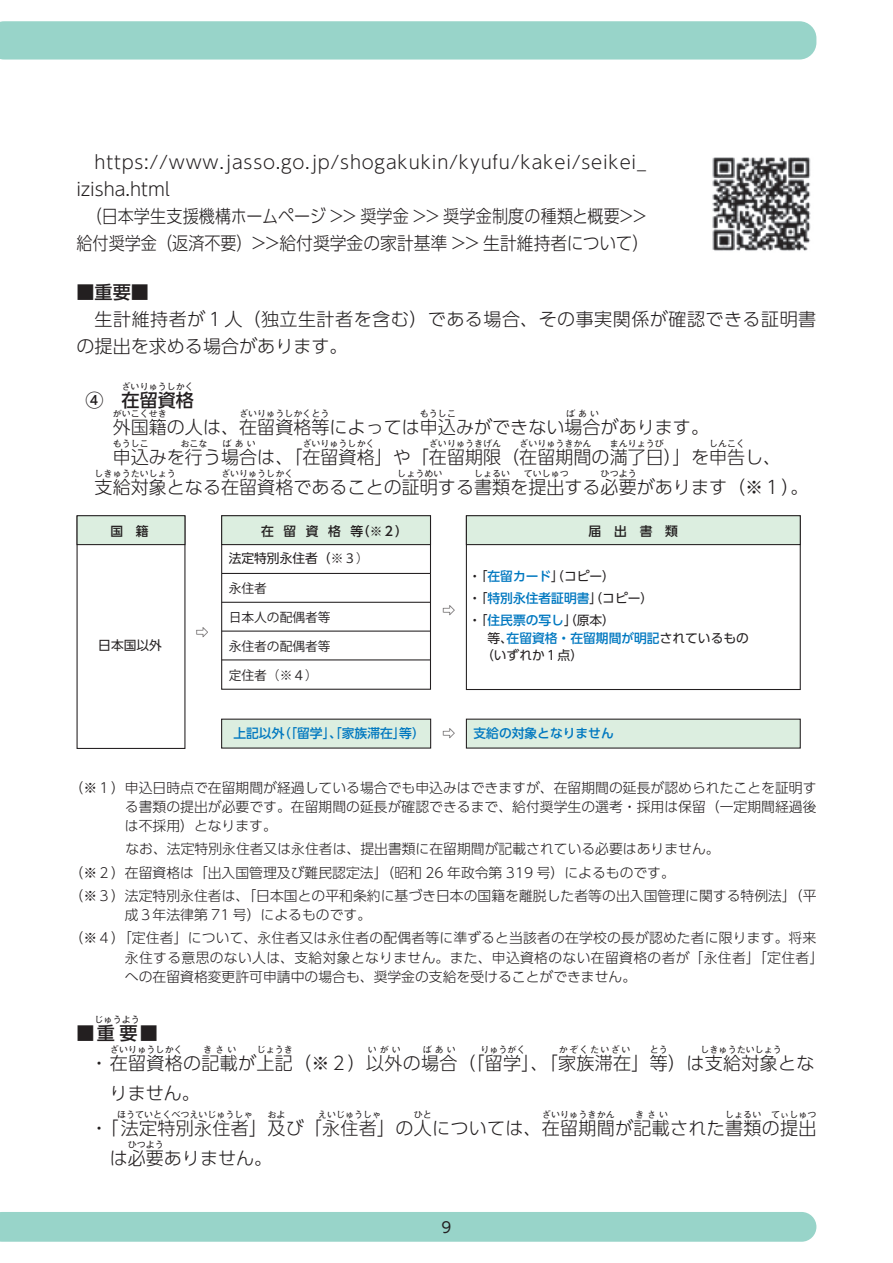
<style>
.page{position:relative;width:893px;height:1263px;background:#fff}
.page>*{position:absolute;margin:0;border:0;box-sizing:border-box;transform-origin:0 0}
.t1{font:300 18px/35.5px "UD Shin Go Pr 6";color:#231f20}
.t2{font:300 18px "UD Shin Go Pr 6";color:#231f20;scale:.89 1}
.t3{font:300 18px "UD Shin Go Pr 6";letter-spacing:.045em;color:#231f20}
.t4{font:300 18px/27.2px "UD Shin Go Pr 6";letter-spacing:.025em;color:#231f20}
.t5{font:500 18px "UD Shin Go Pr 6";color:#231f20}
.t6{font:14.85px "UD Shin Go Pr 6";color:#231f20}
.t7{font:300 13.8px/23.4px "UD Shin Go Pr 6";color:#231f20}
.t8{font:300 13.8px/19.2px "UD Shin Go Pr 6";letter-spacing:.025em;color:#231f20}
.t9{font:12.75px/22.4px "UD Shin Go Pr 6";color:#231f20}
.t10{font:500 12.75px "UD Shin Go Pr 6";color:#0078c0}
.t11{font:12.75px "Koz Go Pr 6 N";color:#231f20}
.t12{font:500 12.75px "UD Shin Go Pr 6";color:#231f20}
.t13{font:300 9px "UD Shin Go Pr 6";color:#231f20}
.t14{font:500 9px "UD Shin Go Pr 6";color:#231f20}
.t15{font:300 9px "UD Shin Go Pr 6";letter-spacing:.155em;color:#231f20}
.s1{font-family:"Koz Go Pr 6 N"}
.s2{font-weight:500;color:#0078c0}
</style>
<div class="page">
<svg style="left:77px;top:515px;width:109px;height:234px"></svg>
<svg style="left:221px;top:515px;width:211px;height:175px"></svg>
<svg style="left:465px;top:546px;width:336px;height:144px"></svg>
<svg style="left:465px;top:515px;width:336px;height:31px;background:#cfdfd2"></svg>
<svg style="left:465px;top:718px;width:336px;height:31px;background:#d0dfd3"></svg>
<svg style="left:221px;top:718px;width:211px;height:31px;background:#ceded2"></svg>
<hr style="left:222px;top:573px;width:208px;height:1px;background:#231f20">
<hr style="left:222px;top:602px;width:208px;height:1px;background:#231f20">
<hr style="left:222px;top:630px;width:208px;height:2px;background:#231f20">
<hr style="left:222px;top:659px;width:208px;height:1px;background:#231f20">
<img style="left:712px;top:157px;width:99px;height:94px">
<div style="left:0;top:21px;width:816px;height:39px;background:#98d4c9"></div>
<div style="left:0;top:1212px;width:816px;height:30px;background:#98d4c9"></div>
<h1 class="t3" style="left:95px;top:148px;width:553px">https://www.jasso.go.jp/shogakukin/kyufu/kakei/seikei_</h1>
<h1 class="t1" style="left:77px;top:171px;width:95px">izisha.html</h1>
<h1 class="t2" style="left:86px;top:202px;width:633px">（日本学生支援機構ホームページ &gt;&gt; 奨学金 &gt;&gt; 奨学金制度の種類と概要＞＞</h1>
<h1 class="t2" style="left:77px;top:229px;width:645px">給付奨学金（返済不要）＞＞給付奨学金の家計基準 &gt;&gt; 生計維持者について）</h1>
<h1 class="t5" style="left:77px;top:277px;width:74px">■重要■</h1>
<h1 class="t4" style="left:77px;top:305px;width:741px;text-indent:18px">生計維持者が１人（独立生計者を含む）である場合、その事実関係が確認できる証明書の提出を求める場合があります。</h1>
<h1 class="t5" style="left:85px;top:386px;width:110px">④　在留資格</h1>
<p class="t14" style="left:122px;top:379px;width:74px">ざいりゅうしかく</p>
<h1 class="t1" style="left:113px;top:409px;width:598px">外国籍の人は、在留資格等によっては申込みができない場合があります。</h1>
<p class="t13" style="left:113px;top:407px;width:56px">がいこくせき</p>
<p class="t13" style="left:239px;top:407px;width:92px">ざいりゅうしかくとう</p>
<p class="t13" style="left:420px;top:407px;width:38px">もうしこ</p>
<p class="t13" style="left:566px;top:407px;width:35px">ばあい</p>
<h1 class="t1" style="left:113px;top:439px;width:670px">申込みを行う場合は、「在留資格」や「在留期限（在留期間の満了日）」を申告し、</h1>
<p class="t13" style="left:113px;top:436px;width:38px">もうしこ</p>
<p class="t13" style="left:180px;top:436px;width:29px">おこな</p>
<p class="t13" style="left:223px;top:436px;width:35px">ばあい</p>
<p class="t13" style="left:302px;top:436px;width:74px">ざいりゅうしかく</p>
<p class="t13" style="left:429px;top:436px;width:74px">ざいりゅうきげん</p>
<p class="t13" style="left:519px;top:436px;width:74px">ざいりゅうきかん</p>
<p class="t13" style="left:610px;top:436px;width:56px">まんりょうび</p>
<p class="t13" style="left:709px;top:436px;width:38px">しんこく</p>
<h1 class="t1" style="left:95px;top:468px;width:715px">支給対象となる在留資格であることの証明する書類を提出する必要があります（※１）。</h1>
<p class="t13" style="left:95px;top:466px;width:83px">しきゅうたいしょう</p>
<p class="t13" style="left:221px;top:466px;width:74px">ざいりゅうしかく</p>
<p class="t13" style="left:397px;top:466px;width:47px">しょうめい</p>
<p class="t13" style="left:474px;top:466px;width:38px">しょるい</p>
<p class="t13" style="left:524px;top:466px;width:47px">ていしゅつ</p>
<p class="t13" style="left:601px;top:466px;width:38px">ひつよう</p>
<p class="t12" style="left:110px;top:520px;width:40px">国　籍</p>
<p class="t12" style="left:261px;top:520px;width:148px">在 留 資 格 等（※２）</p>
<p class="t12" style="left:589px;top:520px;width:91px">届出書類</p>
<p class="t9" style="left:98px;top:634px;width:65px">日本国以外</p>
<p class="t12" style="left:196px;top:622px;width:14px">⇨</p>
<p class="t9" style="left:229px;top:547px;width:142px">法定特別永住者（<span class="s1">※３）</span></p>
<p class="t11" style="left:229px;top:581px;width:40px">永住者</p>
<p class="t11" style="left:229px;top:610px;width:104px">日本人の配偶者等</p>
<p class="t11" style="left:229px;top:639px;width:104px">永住者の配偶者等</p>
<p class="t11" style="left:229px;top:668px;width:91px">定住者（※４）</p>
<p class="t12" style="left:443px;top:600px;width:14px">⇨</p>
<p class="t9" style="left:468px;top:564px;width:186px">・「<span class="s2">在留カード</span>」（コピー）<br>・「<span class="s2">特別永住者証明書</span>」（コピー）・「<span class="s2">住民票の写し</span>」（原本）</p>
<p class="t9" style="left:481px;top:629px;width:269px;line-height:17px;text-indent:6px">等、<span class="s2">在留資格・在留期間が明記</span>されているもの（いずれか１点）</p>
<p class="t10" style="left:233px;top:723px;width:193px">上記以外（「留学」、「家族滞在」等）</p>
<p class="t10" style="left:473px;top:723px;width:142px">支給の対象となりません</p>
<p class="t12" style="left:443px;top:723px;width:14px">⇨</p>
<p class="t7" style="left:125px;top:777px;width:693px;line-height:19.2px;text-align:justify;text-indent:-55px">（※１）・申込日時点で在留期間が経過している場合でも申込みはできますが、在留期間の延長が認められたことを証明する書類の提出が必要です。在留期間の延長が確認できるまで、給付奨学生の選考・採用は保留（一定期間経過後は不採用）となります。</p>
<p class="t7" style="left:70px;top:837px;width:748px;text-indent:56px">なお、法定特別永住者又は永住者は、提出書類に在留期間が記載されている必要はありません。<br>（※２）在留資格は「出入国管理及び難民認定法」（昭和 26 年政令第 319 号）によるものです。<br>（※３）・法定特別永住者は、「日本国との平和条約に基づき日本の国籍を離脱した者等の出入国管理に関する特例法」（平</p>
<p class="t7" style="left:70px;top:903px;width:748px;text-indent:55px">成３年法律第 71 号）によるものです。<br>（※４）・「定住者」について、永住者又は永住者の配偶者等に準ずると当該者の在学校の長が認めた者に限ります。将来</p>
<p class="t8" style="left:125px;top:947px;width:700px">永住する意思のない人は、支給対象となりません。また、申込資格のない在留資格の者が「永住者」「定住者」への在留資格変更許可申請中の場合も、奨学金の支給を受けることができません。</p>
<p class="t14" style="left:95px;top:1012px;width:47px">じゅうよう</p>
<h1 class="t1" style="left:90px;top:1045px;width:726px">・・・在留資格の記載が上記（※２）以外の場合（「留学」、「家族滞在」等）は支給対象とな</h1>
<h1 class="t5" style="left:77px;top:1019px;width:83px">■重要■</h1>
<p class="t13" style="left:110px;top:1042px;width:74px">ざいりゅうしかく</p>
<p class="t13" style="left:203px;top:1042px;width:35px">きさい</p>
<p class="t13" style="left:257px;top:1042px;width:38px">じょうき</p>
<p class="t13" style="left:368px;top:1042px;width:35px">いがい</p>
<p class="t13" style="left:423px;top:1042px;width:35px">ばあい</p>
<p class="t13" style="left:480px;top:1042px;width:47px">りゅうがく</p>
<p class="t15" style="left:559px;top:1042px;width:73px">かぞくたいざい</p>
<p class="t13" style="left:650px;top:1042px;width:20px">とう</p>
<p class="t13" style="left:701px;top:1042px;width:83px">しきゅうたいしょう</p>
<h1 class="t1" style="left:90px;top:1074px;width:728px;text-indent:20px">りません。<br>・・・「法定特別永住者」及び「永住者」の人については、在留期間が記載された書類の提出</h1>
<p class="t13" style="left:117px;top:1108px;width:137px">ほうていとくべつえいじゅうしゃ</p>
<p class="t13" style="left:267px;top:1108px;width:20px">およ</p>
<p class="t13" style="left:318px;top:1108px;width:65px">えいじゅうしゃ</p>
<p class="t13" style="left:414px;top:1108px;width:20px">ひと</p>
<p class="t13" style="left:542px;top:1108px;width:74px">ざいりゅうきかん</p>
<p class="t13" style="left:635px;top:1108px;width:35px">きさい</p>
<p class="t13" style="left:725px;top:1108px;width:38px">しょるい</p>
<p class="t13" style="left:771px;top:1108px;width:47px">てぃしゅつ</p>
<h1 class="t1" style="left:110px;top:1140px;width:164px">は必要ありません。</h1>
<p class="t13" style="left:128px;top:1137px;width:38px">ひつよう</p>
<p class="t6" style="left:442px;top:1215px;width:11px">9</p>
</div>
